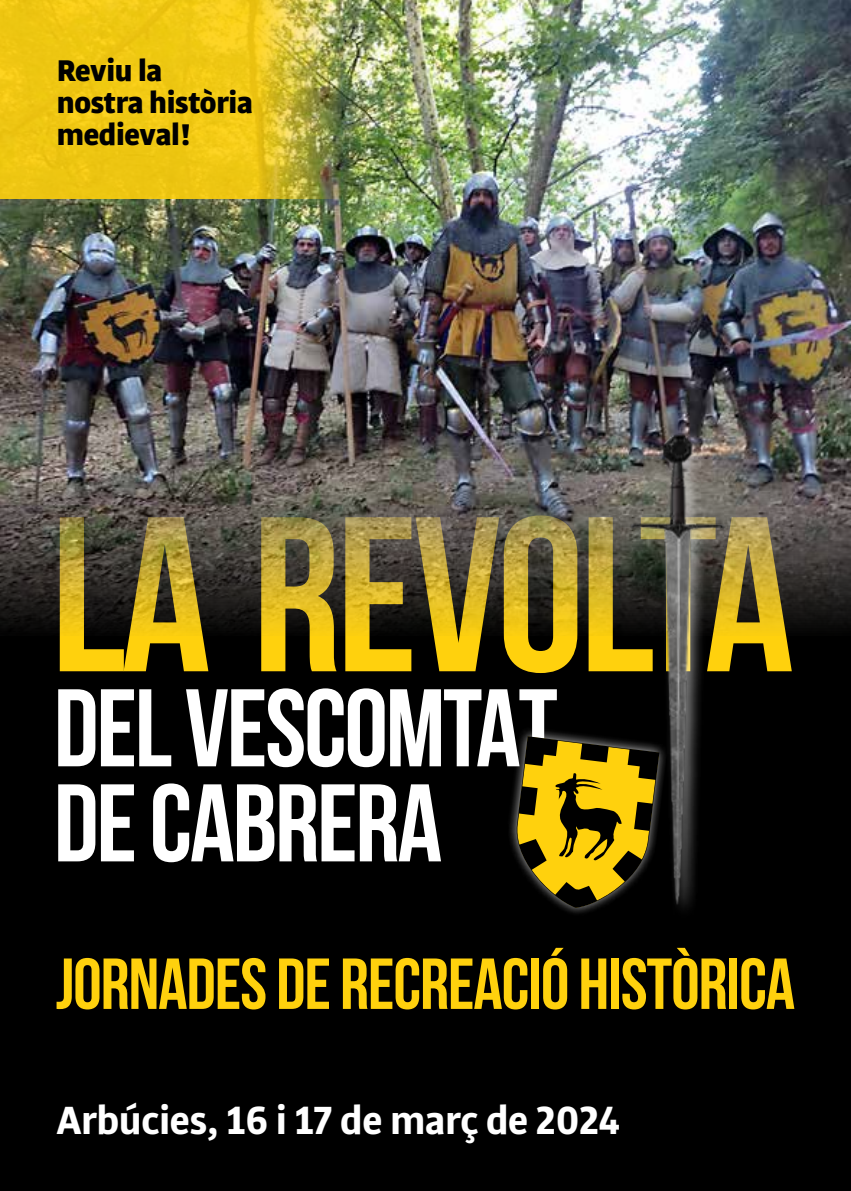
<style>
.page{position:relative;width:851px;height:1191px;background:#fff}
.page>*{position:absolute;margin:0;border:0;box-sizing:border-box;transform-origin:0 0}
.t1{font:700 220px "Bebas Neue";letter-spacing:-.02em;color:#ffd10d}
.t2{font:700 110px/95px "Bebas Neue";letter-spacing:-.02em;color:#fff}
.t3{font:700 72px "Bebas Neue";letter-spacing:-.015em;color:#ffd10d}
.t4{font:700 42px "Bulo";letter-spacing:-.01em;color:#fff}
.t5{font:900 32px/32px "Bulo";letter-spacing:-.01em;color:#000}
</style>
<div class="page">
<div style="left:0;top:0;width:850px;height:1191px;background:#000"></div>
<img style="left:0;top:0;width:850px;height:631px">
<svg style="left:509px;top:729px;width:116px;height:185px"></svg>
<div style="left:625px;top:429px;width:116px;height:490px;background:#fff;opacity:.5"></div>
<img style="left:627px;top:430px;width:109px;height:487px">
<img style="left:0;top:0;width:340px;height:198px">
<p class="t5" style="left:57px;top:54px;width:198px">Reviu la nostra història medieval!</p>
<h1 class="t1" style="left:51px;top:474px;width:744px">LA REVOLTA</h1>
<h2 class="t2" style="left:54px;top:679px;width:505px">DEL VESCOMTAT<br>DE CABRERA</h2>
<h3 class="t3" style="left:56px;top:944px;width:740px">JORNADES DE RECREACIÓ HISTÒRICA</h3>
<h3 class="t4" style="left:57px;top:1093px;width:565px">Arbúcies, 16 i 17 de març de 2024</h3>
</div>
